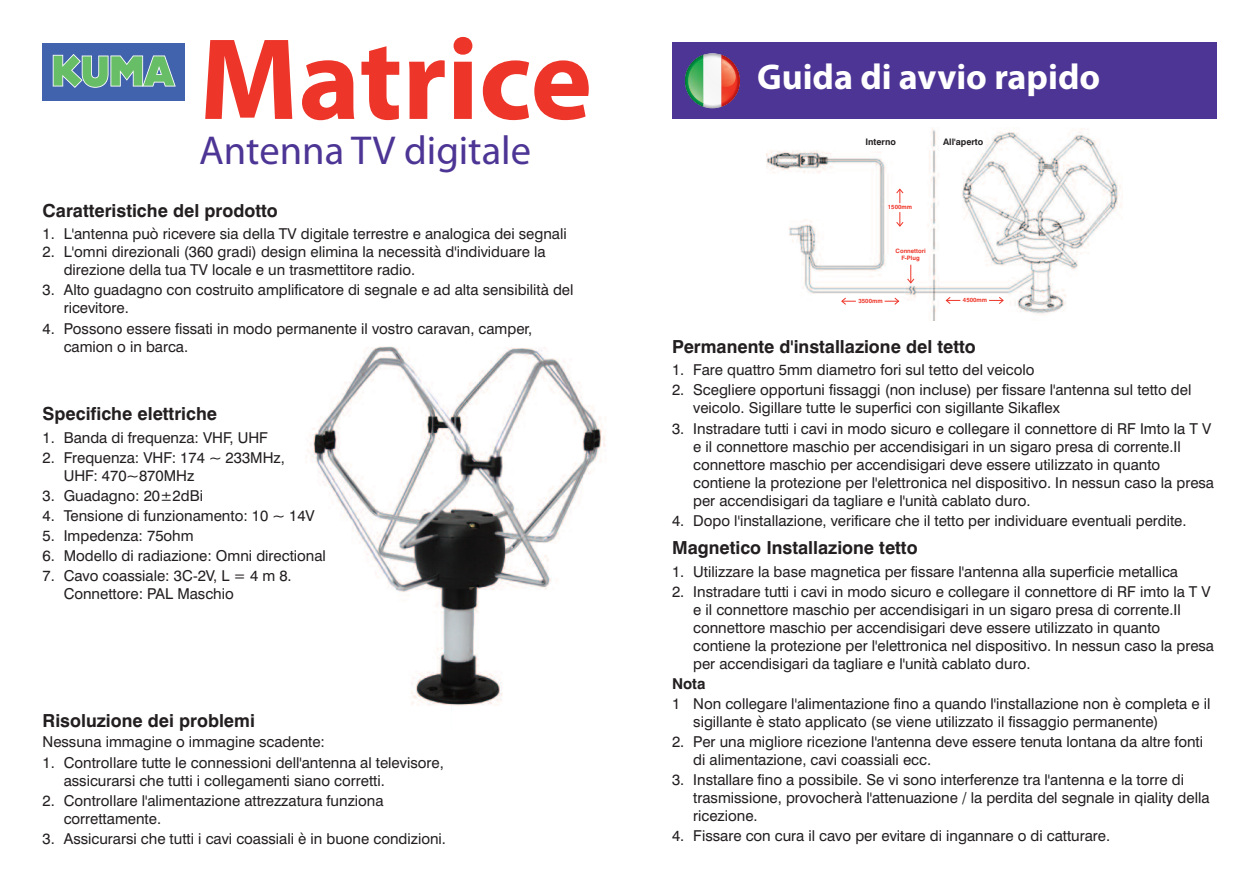
<style>
.page{position:relative;width:1259px;height:893px;background:#fff}
.page>*{position:absolute;margin:0;border:0;box-sizing:border-box;transform-origin:0 0}
.t1{font:700 117px "Myriad Pro";color:#ee3529}
.t2{font:40.5px "Myriad Pro";color:#4d3595}
.t3{font:700 36px "Myriad Pro";color:#fff}
.t4{font:700 18px "Swiss 721 BT";color:#231f20}
.t5{font:15px/18px "Swiss 721 BT";color:#231f20}
.t6{font:700 15px "Swiss 721 BT";color:#231f20}
.t7{font:700 9px "Swiss 721 BT";color:#231f20}
.t8{font:700 6px/6.8px "Swiss 721 BT";color:#ee3529;text-align:center}
</style>
<div class="page">
<img style="left:306px;top:346px;width:299px;height:360px">
<div style="left:43px;top:43px;width:141px;height:57px;background:#4163ae"></div>
<svg style="left:53px;top:54px;width:123px;height:34px"></svg>
<div style="left:672px;top:43px;width:544px;height:76px;background:#4d3595"></div>
<svg style="left:721px;top:54px;width:19px;height:41px"></svg>
<svg style="left:685px;top:55px;width:18px;height:38px"></svg>
<img style="left:721px;top:63px;width:15px;height:24px">
<img style="left:688px;top:84px;width:15px;height:10px">
<img style="left:721px;top:87px;width:15px;height:7px">
<svg style="left:727px;top:62px;width:4px;height:4px"></svg>
<img style="left:688px;top:94px;width:15px;height:13px">
<img style="left:703px;top:53px;width:18px;height:55px">
<img style="left:721px;top:94px;width:15px;height:13px">
<img style="left:734px;top:64px;width:5px;height:27px">
<img style="left:766px;top:128px;width:356px;height:193px">
<svg style="left:906px;top:265px;width:9px;height:19px"></svg>
<svg style="left:895px;top:212px;width:9px;height:15px"></svg>
<svg style="left:895px;top:188px;width:9px;height:15px"></svg>
<svg style="left:884px;top:297px;width:15px;height:8px"></svg>
<svg style="left:840px;top:297px;width:16px;height:8px"></svg>
<svg style="left:989px;top:296px;width:15px;height:9px"></svg>
<svg style="left:945px;top:296px;width:15px;height:9px"></svg>
<h1 class="t1" style="left:199px;top:36px;width:394px">Matrice</h1>
<h2 class="t2" style="left:199px;top:135px;width:333px">Antenna TV digitale</h2>
<p class="t4" style="left:43px;top:204px;width:237px">Caratteristiche del prodotto</p>
<p class="t5" style="left:43px;top:226px;width:526px">1. L'antenna può ricevere sia della TV digitale terrestre e analogica dei segnali</p>
<p class="t5" style="left:64px;top:244px;width:483px;text-indent:-21px">2. L'omni direzionali (360 gradi) design elimina la necessità d'individuare la direzione della tua TV locale e un trasmettitore radio.</p>
<p class="t5" style="left:64px;top:283px;width:511px;text-indent:-21px">3. Alto guadagno con costruito amplificatore di segnale e ad alta sensibilità del ricevitore.</p>
<p class="t5" style="left:64px;top:321px;width:470px;text-indent:-21px">4. Possono essere fissati in modo permanente il vostro caravan, camper, camion o in barca.</p>
<p class="t4" style="left:43px;top:407px;width:176px">Specifiche elettriche</p>
<p class="t5" style="left:43px;top:430px;width:227px">1. Banda di frequenza: VHF, UHF</p>
<p class="t5" style="left:64px;top:450px;width:223px;text-indent:-21px">2. Frequenza: VHF: 174 ~ 233MHz,<br>UHF: 470~870MHz</p>
<p class="t5" style="left:43px;top:488px;width:162px">3. Guadagno: 20±2dBi</p>
<p class="t5" style="left:43px;top:508px;width:274px">4. Tensione di funzionamento: 10 ~ 14V</p>
<p class="t5" style="left:43px;top:528px;width:153px">5. Impedenza: 75ohm</p>
<p class="t5" style="left:43px;top:548px;width:285px">6. Modello di radiazione: Omni directional</p>
<p class="t5" style="left:64px;top:569px;width:229px;text-indent:-21px">7. Cavo coassiale: 3C-2V, L = 4 m 8.<br>Connettore: PAL Maschio</p>
<p class="t4" style="left:43px;top:714px;width:214px">Risoluzione dei problemi</p>
<p class="t5" style="left:43px;top:735px;width:284px">Nessuna immagine o immagine scadente:</p>
<p class="t5" style="left:64px;top:755px;width:381px;text-indent:-21px">1. Controllare tutte le connessioni dell'antenna al televisore, assicurarsi che tutti i collegamenti siano corretti.</p>
<p class="t5" style="left:64px;top:793px;width:321px;text-indent:-21px">2. Controllare l'alimentazione attrezzatura funziona correttamente.</p>
<p class="t5" style="left:43px;top:831px;width:405px">3. Assicurarsi che tutti i cavi coassiali è in buone condizioni.</p>
<h3 class="t3" style="left:757px;top:64px;width:345px">Guida di avvio rapido</h3>
<p class="t7" style="left:865px;top:139px;width:32px">Interno</p>
<p class="t7" style="left:943px;top:139px;width:42px">All'aperto</p>
<p class="t8" style="left:888px;top:205px;width:26px">1500mm</p>
<p class="t8" style="left:895px;top:248px;width:32px">Connettori<br>F-Plug</p>
<p class="t8" style="left:858px;top:298px;width:26px">3500mm</p>
<p class="t8" style="left:963px;top:297px;width:26px">4500mm</p>
<p class="t4" style="left:672px;top:340px;width:305px">Permanente d'installazione del tetto</p>
<p class="t5" style="left:672px;top:363px;width:364px">1. Fare quattro 5mm diametro fori sul tetto del veicolo</p>
<p class="t5" style="left:693px;top:383px;width:500px;text-indent:-21px">2. Scegliere opportuni fissaggi (non incluse) per fissare l'antenna sul tetto del veicolo. Sigillare tutte le superfici con sigillante Sikaflex</p>
<p class="t5" style="left:693px;top:421px;width:522px;text-indent:-21px">3. Instradare tutti i cavi in modo sicuro e collegare il connettore di RF Imto la T V e il connettore maschio per accendisigari in un sigaro presa di corrente.Il connettore maschio per accendisigari deve essere utilizzato in quanto contiene la protezione per l'elettronica nel dispositivo. In nessun caso la presa per accendisigari da tagliare e l'unità cablato duro.</p>
<p class="t5" style="left:672px;top:513px;width:516px">4. Dopo l'installazione, verificare che il tetto per individuare eventuali perdite.</p>
<p class="t4" style="left:672px;top:541px;width:247px">Magnetico Installazione tetto</p>
<p class="t5" style="left:672px;top:564px;width:507px">1. Utilizzare la base magnetica per fissare l'antenna alla superficie metallica</p>
<p class="t5" style="left:693px;top:584px;width:522px;text-indent:-21px">2. Instradare tutti i cavi in modo sicuro e collegare il connettore di RF imto la T V e il connettore maschio per accendisigari in un sigaro presa di corrente.Il connettore maschio per accendisigari deve essere utilizzato in quanto contiene la protezione per l'elettronica nel dispositivo. In nessun caso la presa per accendisigari da tagliare e l'unità cablato duro.</p>
<p class="t6" style="left:672px;top:678px;width:35px">Nota</p>
<p class="t5" style="left:693px;top:696px;width:519px;text-indent:-21px">1 Non collegare l'alimentazione fino a quando l'installazione non è completa e il sigillante è stato applicato (se viene utilizzato il fissaggio permanente)</p>
<p class="t5" style="left:693px;top:734px;width:511px;text-indent:-21px">2. Per una migliore ricezione l'antenna deve essere tenuta lontana da altre fonti di alimentazione, cavi coassiali ecc.</p>
<p class="t5" style="left:693px;top:772px;width:518px;text-indent:-21px">3. Installare fino a possibile. Se vi sono interferenze tra l'antenna e la torre di trasmissione, provocherà l'attenuazione / la perdita del segnale in qiality della ricezione.</p>
<p class="t5" style="left:672px;top:829px;width:440px">4. Fissare con cura il cavo per evitare di ingannare o di catturare.</p>
</div>
